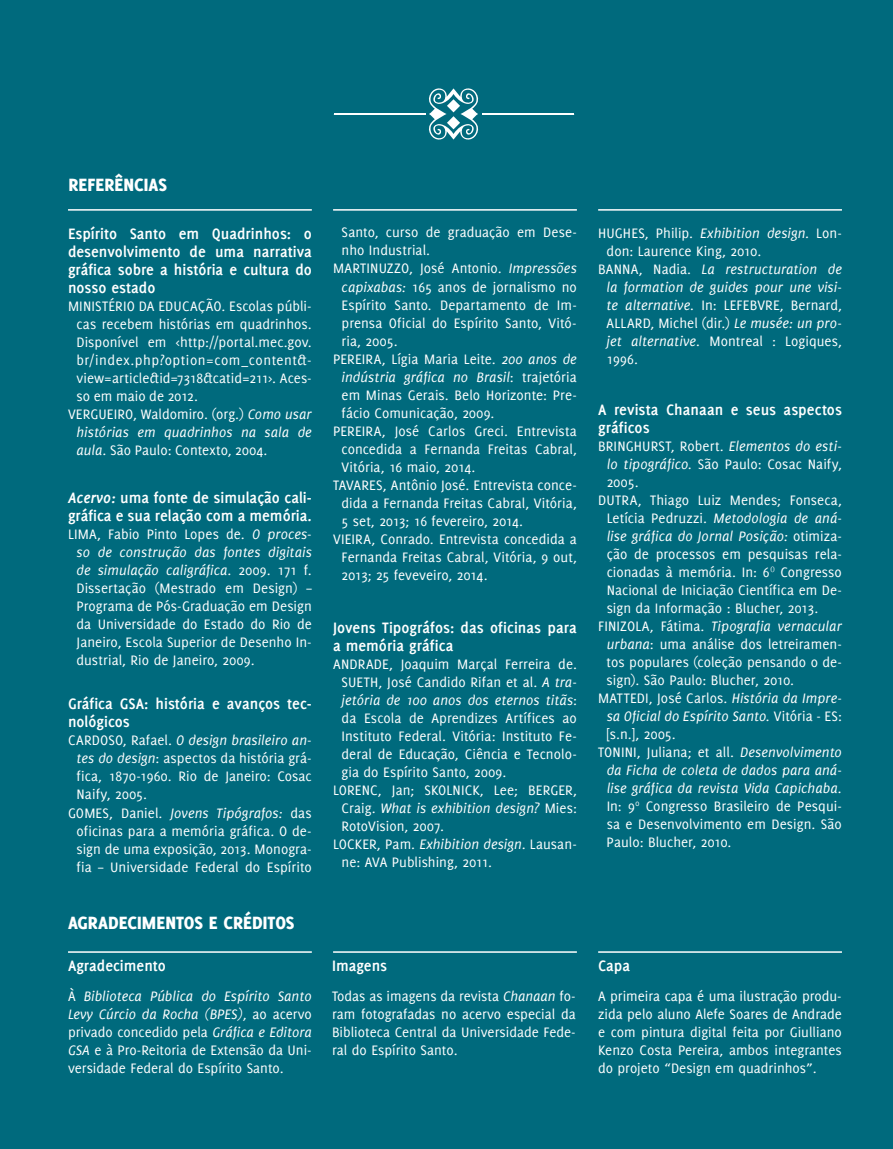
<style>
.page{position:relative;width:893px;height:1149px;background:#fff}
.page>*{position:absolute;margin:0;border:0;box-sizing:border-box;transform-origin:0 0}
.t1{font:800 19.5px "Delicious";color:#fff}
.t2{font:700 16.5px/18px "Delicious";color:#fff}
.t3{font:15px/18px "Delicious";color:#fff;text-align:justify}
.t4{font:italic 15px/18px "Delicious";letter-spacing:.005em;color:#fff;text-align:justify}
.s1{font-style:italic}
.s2{font-style:normal}
</style>
<div class="page">
<div style="left:0;top:0;width:893px;height:1148px;background:#006a7d"></div>
<hr style="left:333px;top:209px;width:244px;height:1px;background:#fff">
<hr style="left:68px;top:209px;width:244px;height:1px;background:#fff">
<hr style="left:598px;top:209px;width:244px;height:1px;background:#fff">
<hr style="left:333px;top:950px;width:244px;height:2px;background:#fff">
<hr style="left:68px;top:950px;width:244px;height:2px;background:#fff">
<hr style="left:598px;top:950px;width:244px;height:2px;background:#fff">
<svg style="left:429px;top:88px;width:50px;height:52px"></svg>
<hr style="left:334px;top:113px;width:92px;height:2px;background:#fff">
<hr style="left:482px;top:113px;width:92px;height:2px;background:#fff">
<h1 class="t1" style="left:69px;top:173px;width:100px">REFERÊNCIAS</h1>
<p class="t2" style="left:68px;top:224px;width:245px;text-align:justify">Espírito Santo em Quadrinhos: o desenvolvimento de uma narrativa gráfica sobre a história e cultura do nosso estado</p>
<p class="t3" style="left:68px;top:296px;width:8px">MINIST</p>
<p class="t3" style="left:77px;top:296px;width:237px;text-indent:32px">ÉRIO DA EDUCAÇÃO. Escolas públi&shy;cas recebem histórias em quadrinhos.<br>Disponível em &lt;http://portal.mec.gov. br/index.php?option=com_content&amp;- view=article&amp;id=7318&amp;catid=211&gt;. Aces&shy;so em maio de 2012.</p>
<p class="t3" style="left:68px;top:404px;width:9px">VERG</p>
<p class="t3" style="left:98px;top:404px;width:16px">UEIRO</p>
<p class="t3" style="left:77px;top:404px;width:237px;text-indent:57px">, Waldomiro. (org.) <span class="s1">Como usar histórias em quadrinhos na sala de aula</span>. São Paulo: Contexto, 2004.</p>
<p class="t2" style="left:68px;top:488px;width:245px"><span class="s1">Acervo:</span> uma fonte de simulação cali&shy;gráfica e sua relação com a memória.</p>
<p class="t3" style="left:77px;top:524px;width:237px;text-indent:-9px">LIMA, Fabio Pinto Lopes de. <span class="s1">O proces&shy;so de construção das fontes digitais de simulação caligráfica</span>. 2009. 171 f.<br>Dissertação (M estrado em Design) – Programa de Pós-Graduação em Design da Universidade do Estado do Rio de Janeiro, Escola Superior de Desenho I n&shy;dustrial, Rio de Janeiro, 2009.</p>
<p class="t2" style="left:68px;top:694px;width:245px">Gráfica GSA: história e avanços tec&shy;nológicos</p>
<p class="t3" style="left:68px;top:731px;width:17px">CARDOSO</p>
<p class="t3" style="left:77px;top:731px;width:237px;text-indent:46px">, Rafael. <span class="s1">O design brasileiro an&shy;tes do design</span>: aspectos da história grá&shy;fica, 1870-1960. Rio de Janeiro: Cosac N aify, 2005.</p>
<p class="t3" style="left:68px;top:803px;width:9px">GOMES</p>
<p class="t3" style="left:77px;top:803px;width:237px;text-indent:33px">, Daniel. <span class="s1">Jovens Tipógrafos:</span> das oficinas para a memória gráfica. O de&shy;sign de uma exposição, 2013. M onogra&shy;fia – Universidade Federal do Espírito</p>
<h1 class="t1" style="left:68px;top:911px;width:228px">AGRADECIMENTOS E CRÉDITOS</h1>
<p class="t2" style="left:68px;top:955px;width:99px">Agradecimento</p>
<p class="t3" style="left:68px;top:986px;width:245px">À <span class="s1">Biblioteca Pública do Espírito Santo Levy Cúrcio da Rocha (BPES)</span>, ao acervo privado concedido pela <span class="s1">Gráfica e Editora GSA</span> e à Pro-Reitoria de Extensão da Uni&shy;versidade Federal do Espírito Santo.</p>
<p class="t3" style="left:342px;top:223px;width:237px">Santo, curso de graduação em Dese&shy;nho I ndustrial.</p>
<p class="t3" style="left:333px;top:259px;width:9px">MARTIN</p>
<p class="t3" style="left:379px;top:259px;width:200px">UZZO, José Antonio. <span class="s1">Impressões</span></p>
<p class="t3" style="left:342px;top:277px;width:237px"><span class="s1">capixabas:</span> 165 anos de jornalismo no</p>
<p class="t3" style="left:342px;top:295px;width:237px">Espírito Santo<span class="s1">.</span> Departamento de I m-</p>
<p class="t3" style="left:342px;top:313px;width:237px">prensa Oficial do Espírito Santo, Vitó-</p>
<p class="t3" style="left:342px;top:331px;width:58px">ria, 2005.</p>
<p class="t3" style="left:333px;top:349px;width:16px">PEREIRA</p>
<p class="t3" style="left:382px;top:349px;width:196px">, Lígia M aria Leite. <span class="s1">200 anos de</span></p>
<p class="t4" style="left:342px;top:367px;width:237px">indústria gráfica no Brasil<span class="s2">: trajetória</span></p>
<p class="t3" style="left:342px;top:385px;width:237px">em M inas Gerais. Belo Horizonte: Pre-</p>
<p class="t3" style="left:342px;top:403px;width:154px">fácio Comunicação, 2009.</p>
<p class="t3" style="left:333px;top:421px;width:16px">PEREIRA</p>
<p class="t3" style="left:342px;top:421px;width:237px;text-indent:40px">, José Carlos Greci. Entrevista concedida a Fernanda Freitas Cabral, Vitória, 16 maio, 2014.</p>
<p class="t3" style="left:333px;top:475px;width:8px">TAVARES</p>
<p class="t3" style="left:342px;top:475px;width:237px;text-indent:41px">, Antônio José. Entrevista conce&shy;dida a Fernanda Freitas Cabral, Vitória, 5 set, 2013; 16 fevereiro, 2014.</p>
<p class="t3" style="left:333px;top:529px;width:8px">VIEIRA</p>
<p class="t3" style="left:342px;top:529px;width:237px;text-indent:30px">, Conrado. Entrevista concedida a Fernanda Freitas Cabral, Vitória, 9 out, 2013; 25 feveveiro, 2014.</p>
<p class="t2" style="left:333px;top:618px;width:245px">Jovens Tipográfos: das oficinas para a memória gráfica</p>
<p class="t3" style="left:333px;top:654px;width:9px">ANDRADE</p>
<p class="t3" style="left:389px;top:654px;width:189px">, Joaquim Marçal Ferreira de.</p>
<p class="t3" style="left:342px;top:672px;width:237px">SUETH, José Candido Rifan et al. <span class="s1">A tra-</span></p>
<p class="t4" style="left:342px;top:690px;width:237px">jetória de 100 anos dos eternos titãs<span class="s2">:</span></p>
<p class="t3" style="left:342px;top:708px;width:237px">da Escola de Aprendizes Artífices ao</p>
<p class="t3" style="left:342px;top:726px;width:237px">I nstituto Federal. Vitória: I nstituto Fe-</p>
<p class="t3" style="left:342px;top:744px;width:237px">deral de Educação, Ciência e Tecnolo-</p>
<p class="t3" style="left:342px;top:762px;width:166px">gia do Espírito Santo, 2009.</p>
<p class="t3" style="left:333px;top:780px;width:15px">LOREN</p>
<p class="t3" style="left:370px;top:780px;width:174px">C, Jan; SKOLNI CK, Lee; BERGER</p>
<p class="t3" style="left:573px;top:780px;width:5px">,</p>
<p class="t4" style="left:342px;top:798px;width:237px"><span class="s2">Craig.</span> What is exhibition design? <span class="s2">M ies:</span></p>
<p class="t3" style="left:342px;top:816px;width:104px">RotoVision, 2007.</p>
<p class="t3" style="left:333px;top:834px;width:245px">LOCKER, Pam. <span class="s1">Exhibition design</span>. Lausan-</p>
<p class="t3" style="left:342px;top:852px;width:32px">ne: AVA</p>
<p class="t3" style="left:392px;top:852px;width:102px">Publishing, 2011.</p>
<p class="t2" style="left:332px;top:955px;width:57px">Imagens</p>
<p class="t3" style="left:332px;top:986px;width:245px">Todas as imagens da revista <span class="s1">Chanaan</span> fo&shy;ram fotografadas no acervo especial da Biblioteca Central da Universidade Fede&shy;ral do Espírito Santo.</p>
<p class="t3" style="left:598px;top:224px;width:25px">HUGHES</p>
<p class="t4" style="left:645px;top:224px;width:198px"><span class="s2">, Philip.</span> Exhibition design<span class="s2">. Lon-</span></p>
<p class="t3" style="left:607px;top:242px;width:156px">don: Laurence King, 2010.</p>
<p class="t3" style="left:598px;top:260px;width:17px">BANNA</p>
<p class="t4" style="left:607px;top:260px;width:237px;text-indent:32px"><span class="s2">, N adia.</span> La restructuration de la formation de guides pour une visi&shy;te alternative. <span class="s2">I n: LEFEBVRE, Bernard, ALLARD, M ichel (dir.)</span> Le musée: un pro&shy;jet alternative. <span class="s2">M ontreal : Logiques, 1996.</span></p>
<p class="t2" style="left:598px;top:400px;width:245px">A revista Chanaan e seus aspectos gráficos</p>
<p class="t3" style="left:598px;top:437px;width:16px">BRINGH</p>
<p class="t4" style="left:642px;top:437px;width:201px"><span class="s2">URST, Robert.</span> Elementos do esti-</p>
<p class="t3" style="left:607px;top:455px;width:237px"><span class="s1">lo tipográfico</span>. São Paulo: Cosac N aify,</p>
<p class="t3" style="left:607px;top:473px;width:33px">2005.</p>
<p class="t3" style="left:598px;top:491px;width:245px">DUTRA, Thiago Luiz M endes; Fonseca,</p>
<p class="t4" style="left:607px;top:509px;width:237px"><span class="s2">Letícia Pedruzzi.</span> Metodologia de aná-</p>
<p class="t4" style="left:607px;top:527px;width:237px">lise gráfica do Jornal Posição: <span class="s2">otimiza-</span></p>
<p class="t3" style="left:607px;top:545px;width:237px">ção de processos em pesquisas rela-</p>
<p class="t3" style="left:607px;top:563px;width:237px">cionadas à memória. I n: 6<sup>0</sup> Congresso</p>
<p class="t3" style="left:607px;top:581px;width:237px">Nacional de I niciação Científica em De-</p>
<p class="t3" style="left:607px;top:599px;width:213px">sign da I nformação : Blucher, 2013.</p>
<p class="t4" style="left:598px;top:617px;width:246px"><span class="s2">FINI ZOLA, Fátima.</span> Tipografia vernacular</p>
<p class="t3" style="left:607px;top:635px;width:237px"><span class="s1">urbana</span>: uma análise dos letreiramen-</p>
<p class="t3" style="left:607px;top:653px;width:237px">tos populares (coleção pensando o de-</p>
<p class="t3" style="left:607px;top:671px;width:189px">sign). São Paulo: Blucher, 2010.</p>
<p class="t3" style="left:598px;top:689px;width:8px">MATTEDI</p>
<p class="t4" style="left:607px;top:689px;width:237px;text-indent:42px"><span class="s2">, José Carlos.</span> História da Impre&shy;sa Oficial do Espírito Santo. <span class="s2">Vitória - ES : [s.n.], 2005.</span></p>
<p class="t3" style="left:598px;top:743px;width:8px">TONINI</p>
<p class="t3" style="left:607px;top:743px;width:237px;text-indent:30px">, Juliana; et all. <span class="s1">Desenvolvimento da Ficha de coleta de dados para aná&shy;lise gráfica da revista Vida Capichaba.<br></span>I n: 9<sup>0</sup> Congresso Brasileiro de Pesqui&shy;sa e Desenvolvimento em Design. São Paulo: Blucher, 2010.</p>
<p class="t2" style="left:598px;top:955px;width:34px">Capa</p>
<p class="t3" style="left:598px;top:986px;width:245px">A primeira capa é uma ilustração produ&shy;zida pelo aluno Alefe Soares de Andrade e com pintura digital feita por Giulliano Kenzo Costa Pereira, ambos integrantes do projeto “Design em quadrinhos”.</p>
</div>
